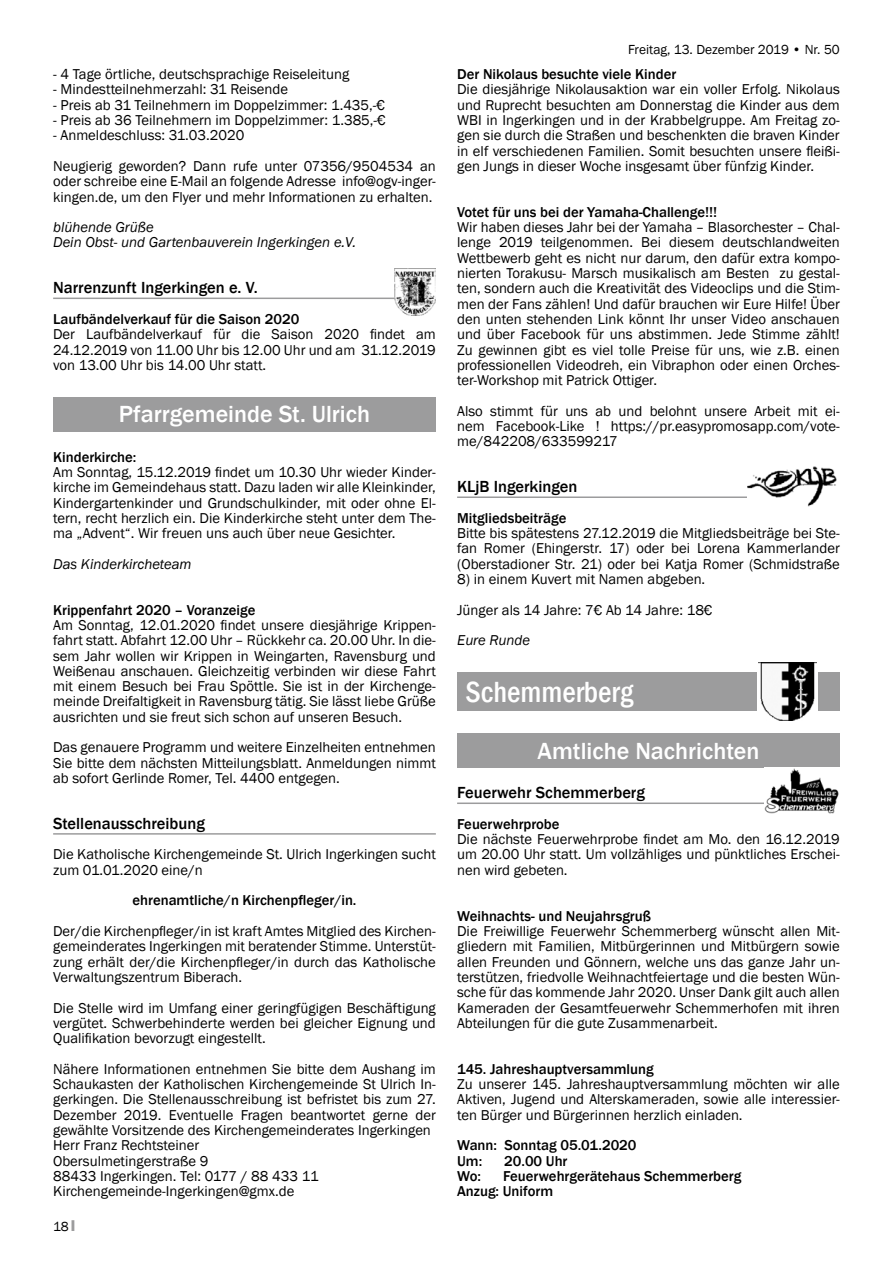
<style>
.page{position:relative;width:893px;height:1263px;background:#fff}
.page>*{position:absolute;margin:0;border:0;box-sizing:border-box;transform-origin:0 0}
.t1{font:500 condensed 30px "Franklin Gothic";color:#fff}
.t2{font:500 24px "Franklin Gothic";color:#fff}
.t3{font:500 16.5px "Franklin Gothic";color:#000}
.t4{font:14.7px/15.3px "Franklin Gothic";color:#000;text-align:justify}
.t5{font:500 14.7px/15.3px "Franklin Gothic";color:#000}
.t6{font:italic 14.7px/15.3px "Franklin Gothic";color:#000}
.t7{font:13.5px "Franklin Gothic";color:#000}
.s1{font-family:"Impact";color:#9c9c9d}
</style>
<div class="page">
<hr style="left:457px;top:496px;width:383px;height:2px;background:#9c9c9d">
<hr style="left:457px;top:802px;width:383px;height:2px;background:#9c9c9d">
<img style="left:748px;top:467px;width:92px;height:40px">
<div style="left:457px;top:672px;width:383px;height:38px;background:#9c9c9d"></div>
<div style="left:757px;top:659px;width:61px;height:63px;background:linear-gradient(to right,#fff,#fff)"></div>
<img style="left:759px;top:663px;width:57px;height:57px">
<div style="left:457px;top:734px;width:383px;height:34px;background:#9c9c9d"></div>
<img style="left:765px;top:768px;width:74px;height:45px">
<hr style="left:53px;top:298px;width:383px;height:1px;background:#9c9c9d">
<hr style="left:53px;top:833px;width:383px;height:2px;background:#9c9c9d">
<img style="left:394px;top:269px;width:41px;height:47px">
<div style="left:53px;top:397px;width:383px;height:34px;background:#9c9c9d"></div>
<p class="t4" style="left:53px;top:67px;width:298px">- 4 Tage örtliche, deutschsprachige Reiseleitung</p>
<p class="t4" style="left:53px;top:82px;width:236px">- Mindestteilnehmerzahl: 31 Reisende</p>
<p class="t4" style="left:53px;top:97px;width:333px">- Preis ab 31 Teilnehmern im Doppelzimmer: 1.435,-€</p>
<p class="t4" style="left:53px;top:113px;width:334px">- Preis ab 36 Teilnehmern im Doppelzimmer: 1.385,-€</p>
<p class="t4" style="left:53px;top:120px;width:384px;line-height:30.6px">- Anmeldeschluss: 31.03.2020<br>Neugierig geworden? Dann rufe unter 07356/9504534 an</p>
<p class="t4" style="left:53px;top:174px;width:384px">oder schreibe eine E-Mail an folgende Adresse info@ogv-inger&shy;kingen.de, um den Flyer und mehr Informationen zu erhalten.</p>
<p class="t6" style="left:53px;top:220px;width:304px">blühende Grüße<br>Dein Obst- und Gartenbauverein Ingerkingen e.V.</p>
<p class="t3" style="left:53px;top:278px;width:206px">Narrenzunft Ingerkingen e. V.</p>
<p class="t5" style="left:53px;top:311px;width:248px">Laufbändelverkauf für die Saison 2020</p>
<p class="t4" style="left:53px;top:327px;width:384px">Der Laufbändelverkauf für die Saison 2020 findet am 24.12.2019 von 11.00 Uhr bis 12.00 Uhr und am 31.12.2019 von 13.00 Uhr bis 14.00 Uhr statt.</p>
<h2 class="t2" style="left:119px;top:400px;width:253px">Pfarrgemeinde St. Ulrich</h2>
<p class="t5" style="left:53px;top:449px;width:85px">Kinderkirche:</p>
<p class="t4" style="left:53px;top:465px;width:384px">Am Sonntag, 15.12.2019 findet um 10.30 Uhr wieder Kinder&shy;kirche im Gemeindehaus statt. Dazu laden wir alle Kleinkinder, Kindergartenkinder und Grundschulkinder, mit oder ohne El&shy;tern, recht herzlich ein. Die Kinderkirche steht unter dem The&shy;ma „Advent“. Wir freuen uns auch über neue Gesichter.</p>
<p class="t6" style="left:53px;top:556px;width:140px">Das Kinderkircheteam</p>
<p class="t5" style="left:53px;top:602px;width:204px">Krippenfahrt 2020 – Voranzeige</p>
<p class="t4" style="left:53px;top:618px;width:384px">Am Sonntag, 12.01.2020 findet unsere diesjährige Krippen&shy;fahrt statt. Abfahrt 12.00 Uhr – Rückkehr ca. 20.00 Uhr. In die&shy;sem Jahr wollen wir Krippen in Weingarten, Ravensburg und Weißenau anschauen. Gleichzeitig verbinden wir diese Fahrt mit einem Besuch bei Frau Spöttle. Sie ist in der Kirchenge&shy;meinde Dreifaltigkeit in Ravensburg tätig. Sie lässt liebe Grüße ausrichten und sie freut sich schon auf unseren Besuch.</p>
<p class="t4" style="left:53px;top:740px;width:384px">Das genauere Programm und weitere Einzelheiten entnehmen Sie bitte dem nächsten Mitteilungsblatt. Anmeldungen nimmt ab sofort Gerlinde Romer, Tel. 4400 entgegen.</p>
<p class="t3" style="left:53px;top:813px;width:153px">Stellenausschreibung</p>
<p class="t4" style="left:53px;top:847px;width:384px">Die Katholische Kirchengemeinde St. Ulrich Ingerkingen sucht zum 01.01.2020 eine/n</p>
<p class="t5" style="left:132px;top:893px;width:226px">ehrenamtliche/n Kirchenpfleger/in.</p>
<p class="t4" style="left:53px;top:924px;width:384px">Der/die Kirchenpfleger/in ist kraft Amtes Mitglied des Kirchen&shy;gemeinderates Ingerkingen mit beratender Stimme. Unterstüt&shy;zung erhält der/die Kirchenpfleger/in durch das Katholische Verwaltungszentrum Biberach.</p>
<p class="t4" style="left:53px;top:1000px;width:384px">Die Stelle wird im Umfang einer geringfügigen Beschäftigung vergütet. Schwerbehinderte werden bei gleicher Eignung und Qualifikation bevorzugt eingestellt.</p>
<p class="t4" style="left:53px;top:1061px;width:384px;text-align:left">Nähere Informationen entnehmen Sie bitte dem Aushang im Schaukasten der Katholischen Kirchengemeinde St Ulrich In&shy;gerkingen. Die Stellenausschreibung ist befristet bis zum 27.<br>Dezember 2019. Eventuelle Fragen beantwortet gerne der gewählte Vorsitzende des Kirchengemeinderates Ingerkingen Herr Franz Rechtsteiner<br>Obersulmetingerstraße 9<br>88433 Ingerkingen. Tel: 0177 / 88 433 11<br>Kirchengemeinde-Ingerkingen@gmx.de</p>
<p class="t7" style="left:53px;top:1218px;width:24px">18 <span class="s1">I</span></p>
<p class="t7" style="left:628px;top:41px;width:213px">Freitag, 13. Dezember 2019 • Nr. 50</p>
<p class="t5" style="left:457px;top:67px;width:221px">Der Nikolaus besuchte viele Kinder</p>
<p class="t4" style="left:457px;top:82px;width:384px">Die diesjährige Nikolausaktion war ein voller Erfolg. Nikolaus und Ruprecht besuchten am Donnerstag die Kinder aus dem WBI in Ingerkingen und in der Krabbelgruppe. Am Freitag zo&shy;gen sie durch die Straßen und beschenkten die braven Kinder in elf verschiedenen Familien. Somit besuchten unsere fleißi&shy;gen Jungs in dieser Woche insgesamt über fünfzig Kinder.</p>
<p class="t5" style="left:457px;top:204px;width:262px">Votet für uns bei der Yamaha-Challenge!!!</p>
<p class="t4" style="left:457px;top:220px;width:384px">Wir haben dieses Jahr bei der Yamaha – Blasorchester – Chal&shy;lenge 2019 teilgenommen. Bei diesem deutschlandweiten Wettbewerb geht es nicht nur darum, den dafür extra kompo&shy;nierten Torakusu- Marsch musikalisch am Besten zu gestal&shy;ten, sondern auch die Kreativität des Videoclips und die Stim&shy;men der Fans zählen! Und dafür brauchen wir Eure Hilfe! Über den unten stehenden Link könnt Ihr unser Video anschauen und über Facebook für uns abstimmen. Jede Stimme zählt!<br>Zu gewinnen gibt es viel tolle Preise für uns, wie z.B. einen professionellen Videodreh, ein Vibraphon oder einen Orches&shy;ter-Workshop mit Patrick Ottiger.</p>
<p class="t4" style="left:457px;top:403px;width:384px">Also stimmt für uns ab und belohnt unsere Arbeit mit ei&shy;nem Facebook-Like ! https://pr.easypromosapp.com/vote&shy;me/842208/633599217</p>
<p class="t3" style="left:457px;top:476px;width:122px">KLjB Ingerkingen</p>
<p class="t5" style="left:457px;top:510px;width:111px">Mitgliedsbeiträge</p>
<p class="t4" style="left:457px;top:526px;width:384px">Bitte bis spätestens 27.12.2019 die Mitgliedsbeiträge bei Ste&shy;fan Romer (Ehingerstr. 17) oder bei Lorena Kammerlander (Oberstadioner Str. 21) oder bei Katja Romer (Schmidstraße</p>
<p class="t4" style="left:457px;top:564px;width:257px;line-height:30.6px">8) in einem Kuvert mit Namen abgeben.<br>Jünger als 14 Jahre: 7€ Ab 14 Jahre: 18€</p>
<p class="t6" style="left:457px;top:633px;width:75px">Eure Runde</p>
<h1 class="t1" style="left:466px;top:672px;width:169px">Schemmerberg</h1>
<h2 class="t2" style="left:538px;top:736px;width:223px">Amtliche Nachrichten</h2>
<p class="t3" style="left:457px;top:782px;width:189px">Feuerwehr Schemmerberg</p>
<p class="t5" style="left:457px;top:816px;width:104px">Feuerwehrprobe</p>
<p class="t4" style="left:457px;top:832px;width:384px">Die nächste Feuerwehrprobe findet am Mo. den 16.12.2019 um 20.00 Uhr statt. Um vollzähliges und pünktliches Erschei&shy;nen wird gebeten.</p>
<p class="t5" style="left:457px;top:908px;width:195px">Weihnachts- und Neujahrsgruß</p>
<p class="t4" style="left:457px;top:924px;width:384px">Die Freiwillige Feuerwehr Schemmerberg wünscht allen Mit&shy;gliedern mit Familien, Mitbürgerinnen und Mitbürgern sowie allen Freunden und Gönnern, welche uns das ganze Jahr un&shy;terstützen, friedvolle Weihnachtfeiertage und die besten Wün&shy;sche für das kommende Jahr 2020. Unser Dank gilt auch allen Kameraden der Gesamtfeuerwehr Schemmerhofen mit ihren Abteilungen für die gute Zusammenarbeit.</p>
<p class="t5" style="left:457px;top:1061px;width:198px">145. Jahreshauptversammlung</p>
<p class="t4" style="left:457px;top:1077px;width:384px">Zu unserer 145. Jahreshauptversammlung möchten wir alle Aktiven, Jugend und Alterskameraden, sowie alle interessier&shy;ten Bürger und Bürgerinnen herzlich einladen.</p>
<p class="t5" style="left:457px;top:1138px;width:181px">Wann: Sonntag 05.01.2020<br>Um:</p>
<p class="t5" style="left:504px;top:1153px;width:65px">20.00 Uhr</p>
<p class="t5" style="left:457px;top:1168px;width:286px;text-indent:46px">Feuerwehrgerätehaus Schemmerberg<br>Anzug: Uniform</p>
<p class="t5" style="left:457px;top:1168px;width:25px">Wo:</p>
</div>
